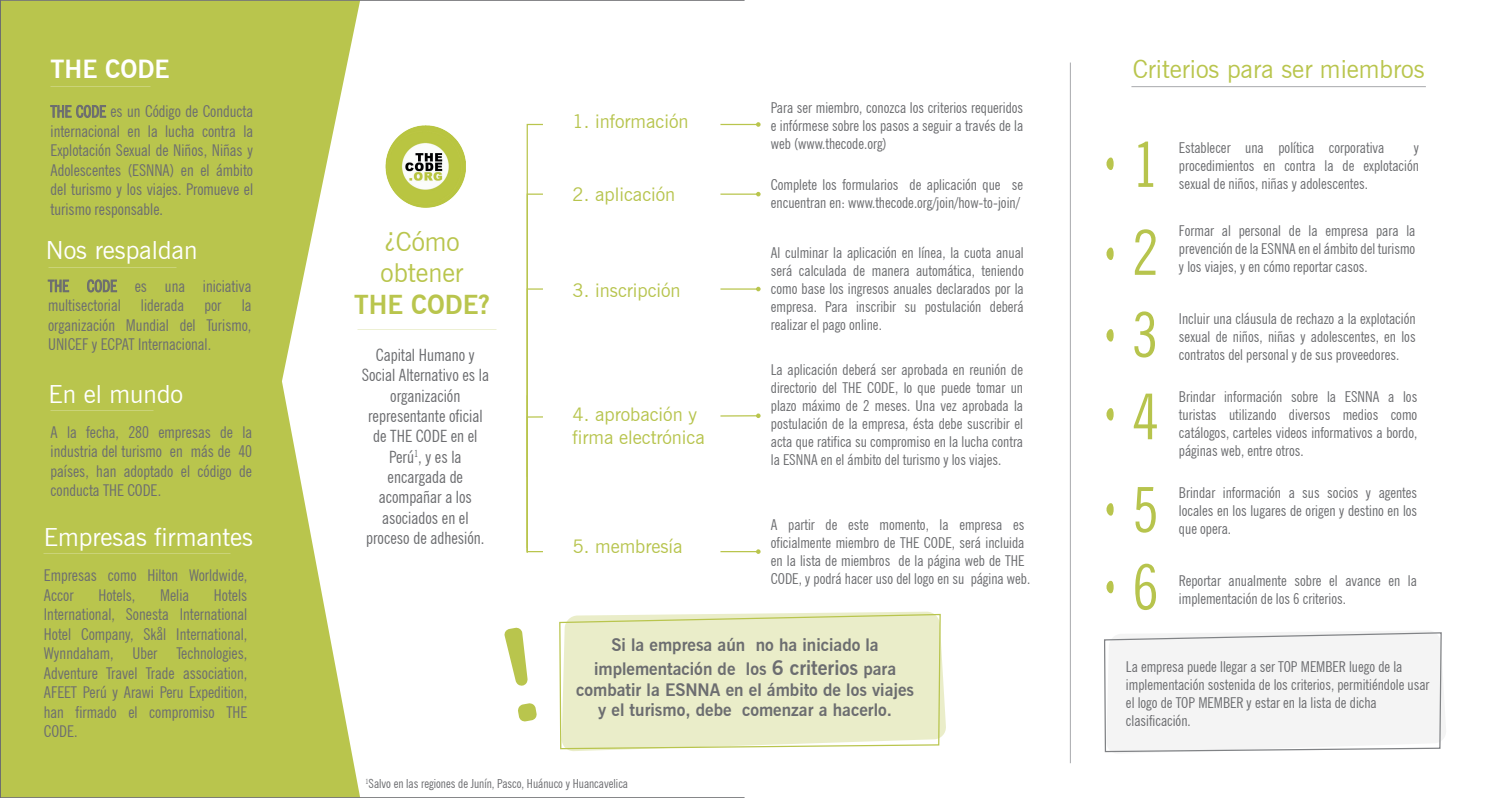
<style>
.page{position:relative;width:1489px;height:798px;background:#fff}
.page>*{position:absolute;margin:0;border:0;box-sizing:border-box;transform-origin:0 0}
.t1{font:condensed 62.5px "News Gothic BT";color:#b7c44d}
.t2{font:26.12px/31.4px "News Gothic BT";color:#b9c54d}
.t3{font:700 26.12px "News Gothic BT";color:#b9c54d}
.t4{font:25px "News Gothic BT";color:#fff}
.t5{font:25px "News Gothic BT";color:#b9c54d}
.t6{font:700 25px "News Gothic BT";color:#fff}
.t7{font:18.75px/22.5px "News Gothic BT";color:#b7c44d}
.t8{font:700 17.12px/23.8px "News Gothic BT";color:#6c6d70;text-align:center}
.t9{font:condensed 17px/20.4px "News Gothic BT";color:#6c6d70;text-align:center}
.t10{font:condensed 16.25px/19.5px "News Gothic BT";color:#6c6d70;text-align:justify}
.t11{font:condensed 15px/18px "News Gothic BT";color:#6c6d70;text-align:justify}
.t12{font:condensed 12.5px "News Gothic BT";color:#6c6d70}
.s1{font-size:19.75px}
</style>
<div class="page">
<svg style="left:562px;top:612px;width:384px;height:139px;background:#eaedc9"></svg>
<svg style="left:1104px;top:631px;width:342px;height:122px"></svg>
<svg style="left:2px;top:2px;width:358px;height:794px;background:#c0cb60"></svg>
<hr style="left:1131px;top:86px;width:295px;height:1px;background:#a8a9ad">
<img style="left:385px;top:126px;width:80px;height:81px">
<svg style="left:48px;top:279px;width:21px;height:13px"></svg>
<svg style="left:87px;top:279px;width:30px;height:14px"></svg>
<svg style="left:50px;top:105px;width:56px;height:13px"></svg>
<hr style="left:1070px;top:63px;width:1px;height:700px;background:#a8a9ad">
<svg style="left:1106px;top:157px;width:8px;height:13px"></svg>
<svg style="left:1106px;top:247px;width:8px;height:13px"></svg>
<svg style="left:1106px;top:329px;width:8px;height:13px"></svg>
<svg style="left:1106px;top:408px;width:8px;height:13px"></svg>
<svg style="left:1106px;top:503px;width:8px;height:13px"></svg>
<svg style="left:1106px;top:580px;width:8px;height:14px"></svg>
<svg style="left:526px;top:288px;width:234px;height:106px"></svg>
<svg style="left:543px;top:288px;width:177px;height:106px"></svg>
<svg style="left:756px;top:122px;width:5px;height:5px"></svg>
<svg style="left:756px;top:192px;width:5px;height:4px"></svg>
<svg style="left:756px;top:287px;width:5px;height:4px"></svg>
<svg style="left:526px;top:394px;width:235px;height:160px"></svg>
<svg style="left:504px;top:627px;width:33px;height:94px"></svg>
<h3 class="t6" style="left:51px;top:54px;width:121px">THE CODE</h3>
<p class="t10" style="left:51px;top:102px;width:204px">THE CODE es un Código de Conducta internacional en la lucha contra la Explotación Sexual de Niños, Niñas y Adolescentes (ESNNA) en el ámbito del turismo y los viajes. Promueve el turismo responsable.</p>
<h3 class="t4" style="left:46px;top:235px;width:153px">Nos respaldan</h3>
<p class="t10" style="left:48px;top:276px;width:205px">THE CODE es una iniciativa multisectorial liderada por la organización Mundial del Turismo, UNICEF y ECPAT Internacional.</p>
<h3 class="t4" style="left:49px;top:379px;width:136px">En el mundo</h3>
<p class="t10" style="left:51px;top:422px;width:203px">A la fecha, 280 empresas de la industria del turismo en más de 40 países, han adoptado el código de conducta THE CODE.</p>
<h3 class="t4" style="left:44px;top:522px;width:211px">Empresas firmantes</h3>
<p class="t10" style="left:44px;top:566px;width:205px">Empresas como Hilton Worldwide,<br>Accor</p>
<p class="t10" style="left:44px;top:585px;width:205px;text-indent:170px">Hotels International, Sonesta International Hotel Company, Skål International, Wynndaham, Uber Technologies, Adventure Travel Trade association, AFEET Perú y Arawi Peru Expedition, han firmado el compromiso THE CODE.</p>
<p class="t10" style="left:98px;top:585px;width:38px">Hotels,</p>
<p class="t10" style="left:160px;top:585px;width:31px">Melia</p>
<h2 class="t2" style="left:381px;top:226px;width:84px">¿Cómo obtener</h2>
<h2 class="t3" style="left:354px;top:289px;width:137px">THE CODE?</h2>
<p class="t9" style="left:362px;top:344px;width:129px">Capital Humano y<br>Social Alternativo es la organización representante oficial de THE CODE en el<br>Perú<sup>1</sup>, y es la encargada de acompañar a los asociados en el proceso de adhesión.</p>
<p class="t7" style="left:573px;top:110px;width:117px">1. información</p>
<p class="t7" style="left:573px;top:183px;width:104px">2. aplicación</p>
<p class="t7" style="left:573px;top:279px;width:110px">3. inscripción</p>
<p class="t7" style="left:573px;top:403px;width:134px">4. aprobación y firma electrónica</p>
<p class="t7" style="left:573px;top:535px;width:112px">5. membresía</p>
<p class="t11" style="left:771px;top:99px;width:254px">Para ser miembro, conozca los criterios requeridos e infórmese sobre los pasos a seguir a través de la web (www.thecode.org)</p>
<p class="t11" style="left:771px;top:176px;width:254px">Complete los formularios de aplicación que se encuentran en: www.thecode.org/join/how-to-join/</p>
<p class="t11" style="left:771px;top:244px;width:254px">Al culminar la aplicación en línea, la cuota anual será calculada de manera automática, teniendo como base los ingresos anuales declarados por la empresa. Para inscribir su postulación deberá realizar el pago online.</p>
<p class="t11" style="left:771px;top:360px;width:254px">La aplicación deberá ser aprobada en reunión de directorio del THE CODE, lo que puede tomar un plazo máximo de 2 meses. Una vez aprobada la postulación de la empresa, ésta debe suscribir el acta que ratifica su compromiso en la lucha contra la ESNNA en el ámbito del turismo y los viajes.</p>
<p class="t11" style="left:771px;top:515px;width:261px;text-align:left">A partir de este momento, la empresa es oficialmente miembro de THE CODE, será incluida en la lista de miembros de la página web de THE CODE, y podrá hacer uso del logo en su página web.</p>
<p class="t8" style="left:594px;top:633px;width:304px">Si la empresa aún no ha iniciado la implementación de los <span class="s1">6 criterios</span> para</p>
<p class="t8" style="left:576px;top:679px;width:340px;line-height:20.6px">combatir la ESNNA en el ámbito de los viajes y el turismo, debe comenzar a hacerlo.</p>
<p class="t12" style="left:365px;top:776px;width:264px"><sup>1</sup>Salvo en las regiones de Junín, Pasco, Huánuco y Huancavelica</p>
<h3 class="t5" style="left:1133px;top:54px;width:293px">Criterios para ser miembros</h3>
<h1 class="t1" style="left:1132px;top:127px;width:28px">1</h1>
<h1 class="t1" style="left:1132px;top:215px;width:28px">2</h1>
<h1 class="t1" style="left:1132px;top:297px;width:28px">3</h1>
<p class="t11" style="left:1179px;top:138px;width:207px">Establecer una política corporativa</p>
<p class="t11" style="left:1179px;top:138px;width:241px;text-align:right">y<br>procedimientos en contra la de explotación</p>
<p class="t11" style="left:1179px;top:174px;width:191px">sexual de niños, niñas y adolescentes.</p>
<p class="t11" style="left:1179px;top:222px;width:238px">Formar al personal de la empresa para la prevención de la ESNNA en el ámbito del turismo</p>
<p class="t11" style="left:1179px;top:258px;width:190px">y los viajes, y en cómo reportar casos.</p>
<p class="t11" style="left:1179px;top:309px;width:238px">Incluir una cláusula de rechazo a la explotación sexual de niños, niñas y adolescentes, en los contratos del personal y de sus proveedores.</p>
<h1 class="t1" style="left:1132px;top:378px;width:28px">4</h1>
<p class="t11" style="left:1179px;top:387px;width:240px">Brindar información sobre la ESNNA a los turistas utilizando diversos medios como catálogos, carteles videos informativos a bordo, páginas web, entre otros.</p>
<h1 class="t1" style="left:1132px;top:472px;width:28px">5</h1>
<p class="t11" style="left:1179px;top:483px;width:240px">Brindar información a sus socios y agentes locales en los lugares de origen y destino en los que opera.</p>
<h1 class="t1" style="left:1132px;top:549px;width:28px">6</h1>
<p class="t11" style="left:1179px;top:571px;width:239px">Reportar anualmente sobre el avance en la implementación de los 6 criterios.</p>
<p class="t11" style="left:1126px;top:657px;width:305px;text-align:left">La empresa puede llegar a ser TOP MEMBER luego de la implementación sostenida de los criterios, permitiéndole usar el logo de TOP MEMBER y estar en la lista de dicha clasificación.</p>
</div>
